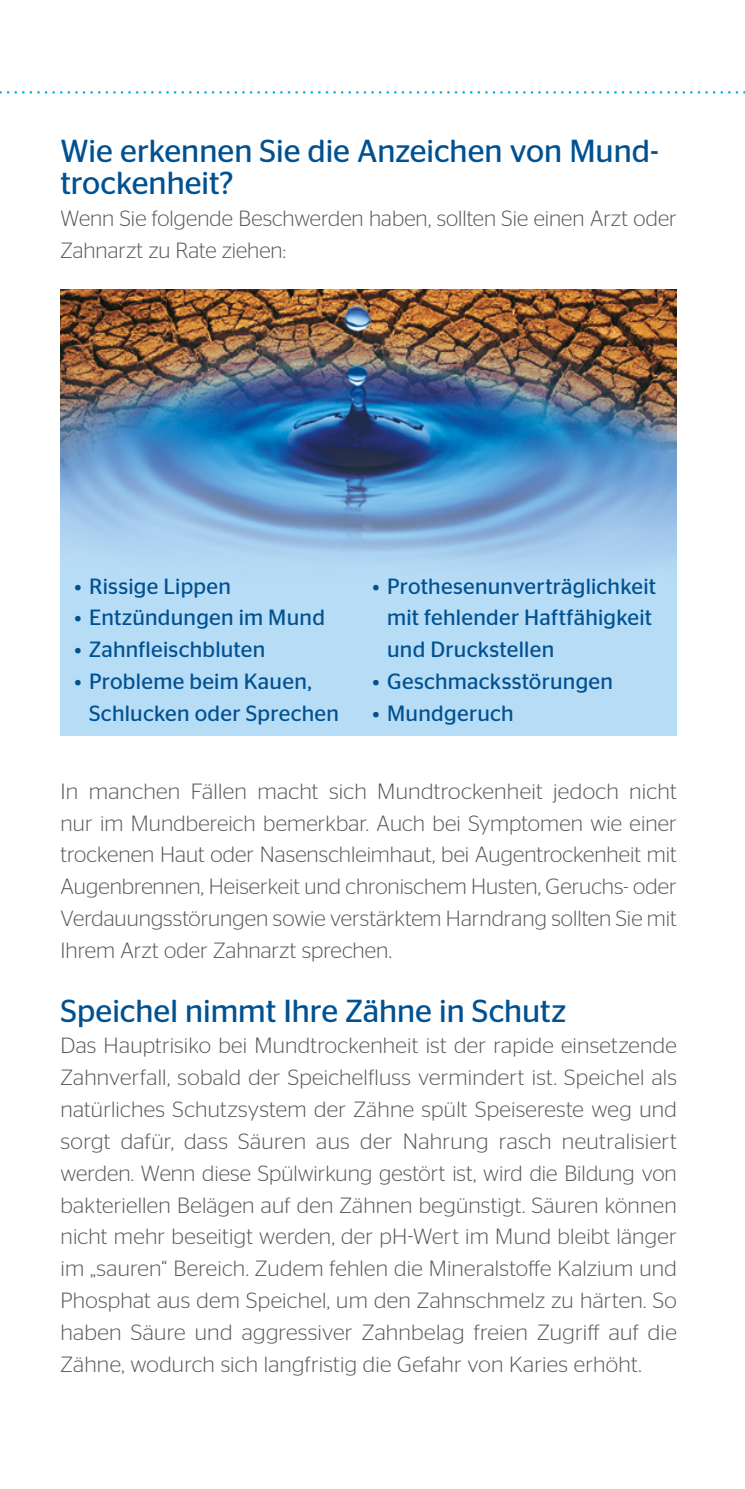
<style>
.page{position:relative;width:745px;height:1489px;background:#fff}
.page>*{position:absolute;margin:0;border:0;box-sizing:border-box;transform-origin:0 0}
.t1{font:31.75px/31.8px "Stag Sans";color:#005191}
.t2{font:300 22px/31.8px "Stag Sans";letter-spacing:.005em;color:#575756;text-align:justify}
.t3{font:22px/31.8px "Stag Sans";letter-spacing:.01em;color:#005191}
</style>
<div class="page">
<img style="left:60px;top:289px;width:616px;height:446px">
<svg style="left:0;top:91px;width:745px;height:3px"></svg>
<h1 class="t1" style="left:60px;top:135px;width:599px">Wie erkennen Sie die Anzeichen von Mund&shy;trockenheit?</h1>
<p class="t2" style="left:60px;top:202px;width:617px">Wenn Sie folgende Beschwerden haben, sollten Sie einen Arzt oder<br>Zahnarzt zu Rate ziehen:</p>
<p class="t3" style="left:74px;top:570px;width:158px">• Rissige Lippen</p>
<p class="t3" style="left:74px;top:601px;width:252px">• Entzündungen im Mund</p>
<p class="t3" style="left:74px;top:633px;width:192px">• Zahnfleischbluten</p>
<p class="t3" style="left:89px;top:665px;width:251px;text-indent:-15px">• Probleme beim Kauen,<br>Schlucken oder Sprechen</p>
<p class="t3" style="left:387px;top:570px;width:270px;text-indent:-15px">• Prothesenunverträglichkeit mit fehlender Haftfähigkeit und Druckstellen</p>
<p class="t3" style="left:372px;top:665px;width:242px">• Geschmacksstörungen</p>
<p class="t3" style="left:372px;top:697px;width:143px">• Mundgeruch</p>
<p class="t2" style="left:60px;top:775px;width:617px">In manchen Fällen macht sich Mundtrockenheit jedoch nicht nur im Mundbereich bemerkbar. Auch bei Symptomen wie einer trockenen Haut oder Nasenschleimhaut, bei Augentrockenheit mit Augenbrennen, Heiserkeit und chronischem Husten, Geruchs- oder Verdauungsstörungen sowie verstärktem Harndrang sollten Sie mit Ihrem Arzt oder Zahnarzt sprechen.</p>
<h1 class="t1" style="left:60px;top:994px;width:507px">Speichel nimmt Ihre Zähne in Schutz</h1>
<p class="t2" style="left:60px;top:1029px;width:617px">Das Hauptrisiko bei Mundtrockenheit ist der rapide einsetzende Zahnverfall, sobald der Speichelfluss vermindert ist. Speichel als natürliches Schutzsystem der Zähne spült Speisereste weg und sorgt dafür, dass Säuren aus der Nahrung rasch neutralisiert werden. Wenn diese Spülwirkung gestört ist, wird die Bildung von bakteriellen Belägen auf den Zähnen begünstigt. Säuren können nicht mehr beseitigt werden, der pH-Wert im Mund bleibt länger im „sauren“ Bereich. Zudem fehlen die Mineralstoffe Kalzium und Phosphat aus dem Speichel, um den Zahnschmelz zu härten. So haben Säure und aggressiver Zahnbelag freien Zugriff auf die Zähne, wodurch sich langfristig die Gefahr von Karies erhöht.</p>
</div>
